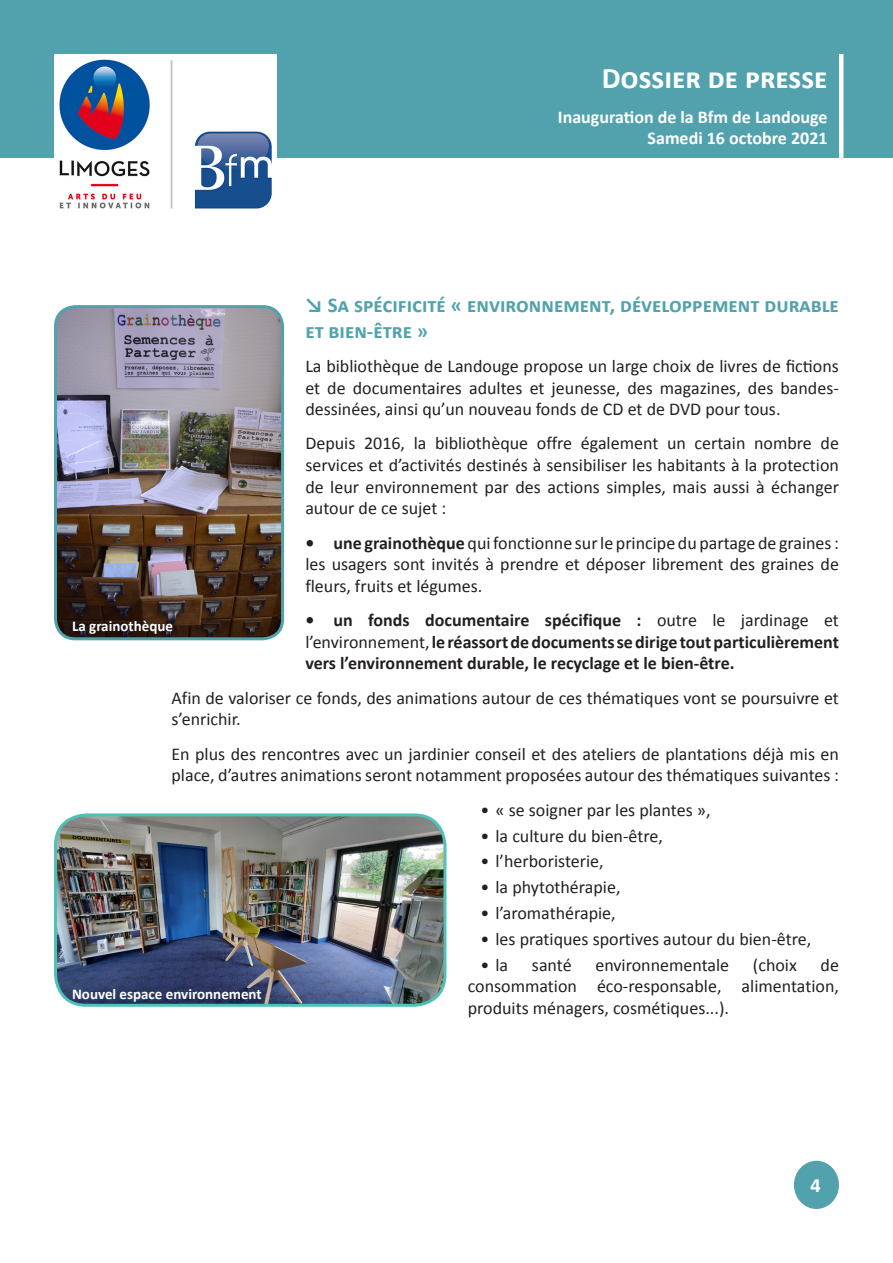
<style>
.page{position:relative;width:893px;height:1263px;background:#fff}
.page>*{position:absolute;margin:0;border:0;box-sizing:border-box;transform-origin:0 0}
.t1{font:700 30px "Calibri";color:#fff}
.t2{font:700 21px/25.2px "Calibri";color:#52a2ad}
.t3{font:700 20.25px "Calibri";color:#fff}
.t4{font:18px/21.6px "Calibri";color:#231f20;text-align:justify}
.t5{font:700 18px/21.6px "Calibri";color:#231f20;text-align:justify}
.t6{font:700 18px "Calibri";color:#fff}
.t7{font:700 15px "Calibri";color:#fff}
.s1{font-weight:700}
.s2{font-weight:400}
</style>
<div class="page">
<img style="left:56px;top:815px;width:389px;height:190px">
<div style="left:54px;top:813px;width:392px;height:194px;border:3px solid #50c1b6;border-radius:31px"></div>
<div style="left:794px;top:1161px;width:45px;height:48px;background:#52a2ad;border-radius:50%"></div>
<img style="left:57px;top:308px;width:226px;height:331px">
<div style="left:54px;top:305px;width:230px;height:335px;border:3px solid #52a2ad;border-radius:20px"></div>
<div style="left:0;top:0;width:893px;height:157px;background:#52a2ad"></div>
<hr style="left:839px;top:54px;width:4px;height:104px;background:#fff">
<img style="left:54px;top:54px;width:223px;height:155px">
<p class="t1" style="left:602px;top:57px;width:227px">Dossier de presse</p>
<p class="t6" style="left:558px;top:104px;width:271px">Inauguration de la Bfm de Landouge</p>
<p class="t6" style="left:648px;top:126px;width:181px">Samedi 16 octobre 2021</p>
<p class="t2" style="left:305px;top:292px;width:535px">↘ Sa spécificité « environnement, développement durable et bien-être »</p>
<p class="t4" style="left:305px;top:355px;width:535px">La bibliothèque de Landouge propose un large choix de livres de fictions et de documentaires adultes et jeunesse, des magazines, des bandes&shy;dessinées, ainsi qu’un nouveau fonds de CD et de DVD pour tous.</p>
<p class="t4" style="left:305px;top:432px;width:535px">Depuis 2016, la bibliothèque offre également un certain nombre de services et d’activités destinés à sensibiliser les habitants à la protection de leur environnement par des actions simples, mais aussi à échanger autour de ce sujet :</p>
<p class="t4" style="left:305px;top:531px;width:535px"><span class="s1">• une grainothèque</span> qui fonctionne sur le principe du partage de graines: les usagers sont invités à prendre et déposer librement des graines de fleurs, fruits et légumes.</p>
<p class="t5" style="left:305px;top:609px;width:535px">• un fonds documentaire spécifique : <span class="s2">outre le jardinage et l’environnement,</span> le réassort de documents se dirige tout particulièrement vers l’environnement durable, le recyclage et le bien-être.</p>
<p class="t4" style="left:171px;top:686px;width:669px">Afin de valoriser ce fonds, des animations autour de ces thématiques vont se poursuivre et s’enrichir.</p>
<p class="t4" style="left:171px;top:742px;width:669px">En plus des rencontres avec un jardinier conseil et des ateliers de plantations déjà mis en place, d’autres animations seront notamment proposées autour des thématiques suivantes :</p>
<p class="t4" style="left:480px;top:798px;width:232px">• « se soigner par les plantes »,</p>
<p class="t4" style="left:480px;top:824px;width:184px">• la culture du bien-être,</p>
<p class="t4" style="left:480px;top:850px;width:125px">• l’herboristerie,</p>
<p class="t4" style="left:480px;top:876px;width:141px">• la phytothérapie,</p>
<p class="t4" style="left:480px;top:902px;width:137px">• l’aromathérapie,</p>
<p class="t4" style="left:480px;top:928px;width:332px">• les pratiques sportives autour du bien-être,</p>
<p class="t4" style="left:480px;top:953px;width:29px">• la</p>
<p class="t4" style="left:532px;top:953px;width:41px">santé</p>
<p class="t4" style="left:595px;top:953px;width:135px">environnementale</p>
<p class="t4" style="left:753px;top:953px;width:45px">(choix</p>
<p class="t7" style="left:72px;top:616px;width:102px">La grainothèque</p>
<p class="t4" style="left:468px;top:953px;width:373px;text-indent:353px">de consommation éco-responsable, alimentation, produits ménagers, cosmétiques...).</p>
<p class="t7" style="left:72px;top:983px;width:191px">Nouvel espace environnement</p>
<p class="t3" style="left:810px;top:1171px;width:12px">4</p>
</div>
